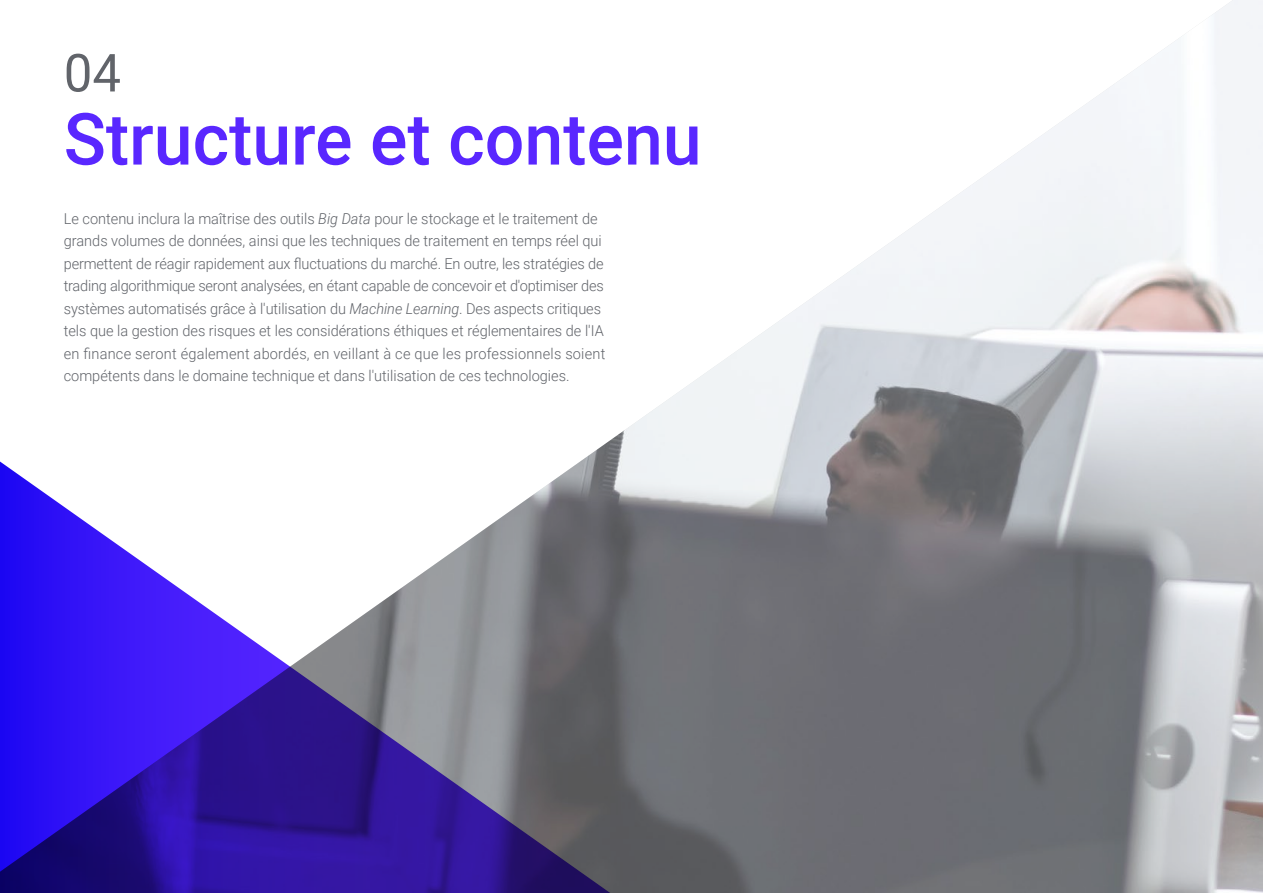
<style>
.page{position:relative;width:1263px;height:893px;background:#fff}
.page>*{position:absolute;margin:0;border:0;box-sizing:border-box;transform-origin:0 0}
.t1{font:500 72px "Roboto";color:#5927ff}
.t2{font:52.5px "Roboto";color:#61646a}
.t3{font:300 15px/22.5px "Roboto";color:#61646a}
.s1{font-style:italic}
</style>
<div class="page">
<img style="left:602px;top:0;width:661px;height:893px">
<svg style="left:0;top:446px;width:640px;height:447px"></svg>
<h2 class="t2" style="left:64px;top:36px;width:59px">04</h2>
<h1 class="t1" style="left:64px;top:89px;width:639px">Structure et contenu</h1>
<p class="t3" style="left:64px;top:207px;width:543px">Le contenu inclura la maîtrise des outils <span class="s1">Big Data</span> pour le stockage et le traitement de grands volumes de données, ainsi que les techniques de traitement en temps réel qui permettent de réagir rapidement aux fluctuations du marché. En outre, les stratégies de trading algorithmique seront analysées, en étant capable de concevoir et d'optimiser des systèmes automatisés grâce à l'utilisation du <span class="s1">Machine Learning</span>. Des aspects critiques tels que la gestion des risques et les considérations éthiques et réglementaires de l'IA en finance seront également abordés, en veillant à ce que les professionnels soient compétents dans le domaine technique et dans l'utilisation de ces technologies.</p>
</div>
